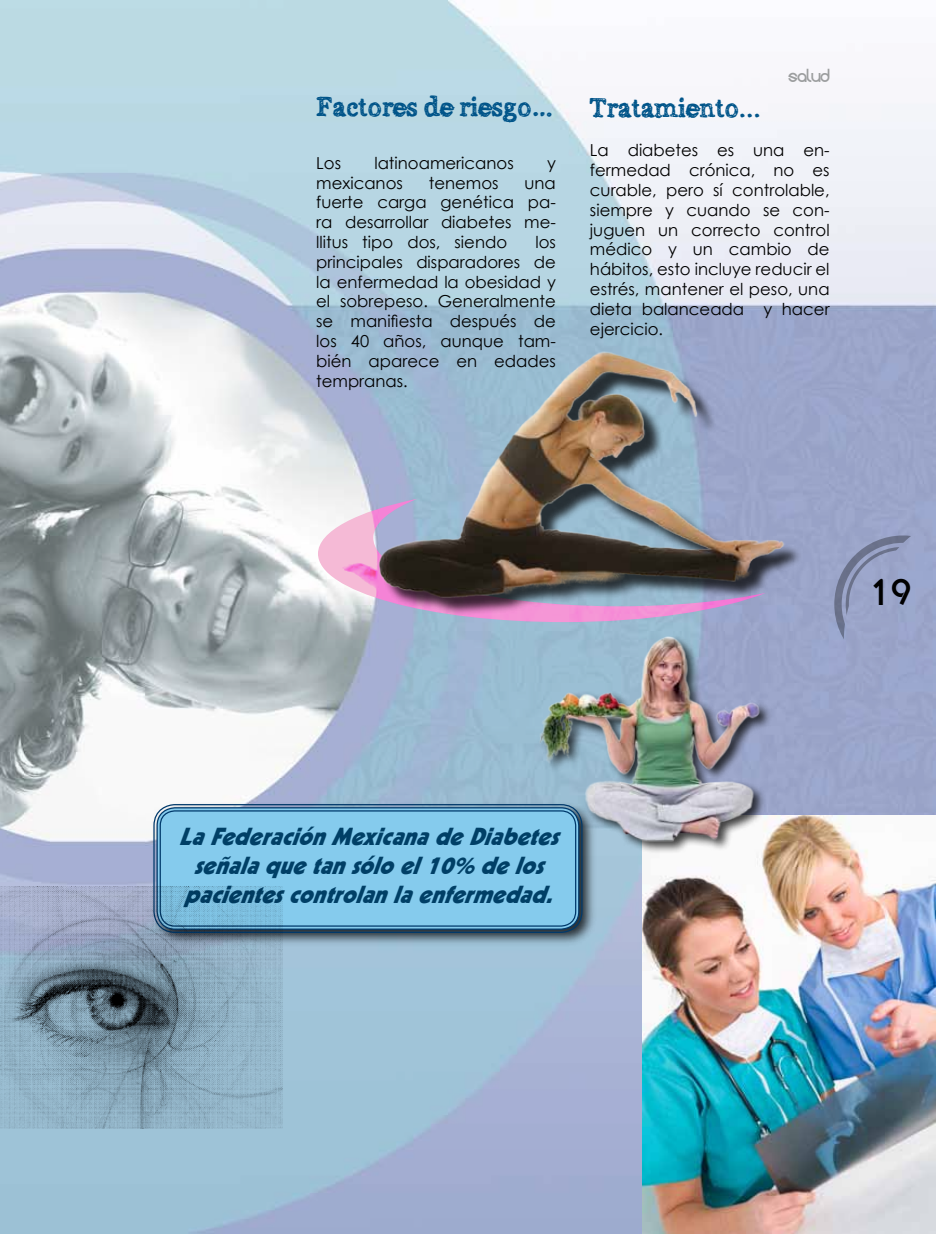
<style>
.page{position:relative;width:936px;height:1234px;background:#fff}
.page>*{position:absolute;margin:0;border:0;box-sizing:border-box;transform-origin:0 0}
.t1{font:39px "Baby Face";color:#000}
.t2{font:27px "Alabama";color:#005489}
.t3{font:italic 24px/28.8px "Geometric 231 BT Heavy C";color:#003f66;text-align:center}
.t4{font:18px "Evolution";color:#9c9e9f}
.t5{font:16.5px/19.8px "Century Gothic";color:#000;text-align:justify}
</style>
<div class="page">
<img style="left:0;top:0;width:935px;height:1233px">
<img style="left:642px;top:815px;width:293px;height:418px">
<div style="left:151px;top:801px;width:445px;height:145px;background:#000;opacity:.75"></div>
<div style="left:153px;top:803px;width:429px;height:129px;border:1px solid #00396b;border-radius:21px"></div>
<div style="left:156px;top:806px;width:424px;height:124px;background:#85cbed"></div>
<div style="left:160px;top:810px;width:416px;height:116px;border:1px solid #00396b;border-radius:15px"></div>
<svg style="left:318px;top:498px;width:447px;height:124px"></svg>
<div style="left:383px;top:356px;width:419px;height:260px;background:#000;opacity:.75"></div>
<img style="left:371px;top:346px;width:422px;height:266px">
<img style="left:526px;top:622px;width:273px;height:240px">
<svg style="left:834px;top:515px;width:98px;height:173px;background:#96a1c5"></svg>
<img style="left:0;top:886px;width:282px;height:242px">
<h2 class="t2" style="left:316px;top:90px;width:239px">Factores de riesgo…</h2>
<p class="t5" style="left:316px;top:152px;width:26px">Los</p>
<p class="t5" style="left:374px;top:152px;width:141px">latinoamericanos</p>
<p class="t5" style="left:547px;top:152px;width:10px">y</p>
<p class="t5" style="left:316px;top:172px;width:88px">mexicanos</p>
<p class="t5" style="left:429px;top:172px;width:71px">tenemos</p>
<p class="t5" style="left:316px;top:172px;width:241px;text-indent:208px">una fuerte carga genética pa&shy;ra desarrollar diabetes me&shy;llitus tipo dos, siendo</p>
<p class="t5" style="left:316px;top:232px;width:241px;text-indent:219px">los principales disparadores de la enfermedad la obesidad y el sobrepeso. Generalmente se manifiesta después de los 40 años, aunque tam&shy;bién aparece en edades tempranas.</p>
<p class="t4" style="left:788px;top:65px;width:43px">salud</p>
<h2 class="t2" style="left:590px;top:90px;width:172px">Tratamiento...</h2>
<p class="t5" style="left:590px;top:140px;width:241px">La diabetes es una en&shy;fermedad crónica, no es curable, pero sí controlable, siempre y cuando se con&shy;juguen un correcto control médico y un cambio de hábitos, esto incluye reducir el estrés, mantener el peso, una dieta balanceada y hacer ejercicio.</p>
<h1 class="t1" style="left:865px;top:573px;width:52px">19</h1>
<h3 class="t3" style="left:178px;top:821px;width:391px">LaFederaciónMexicanadeDiabetes señalaquetansóloel10% delos pacientescontrolanlaenfermedad.</h3>
</div>
